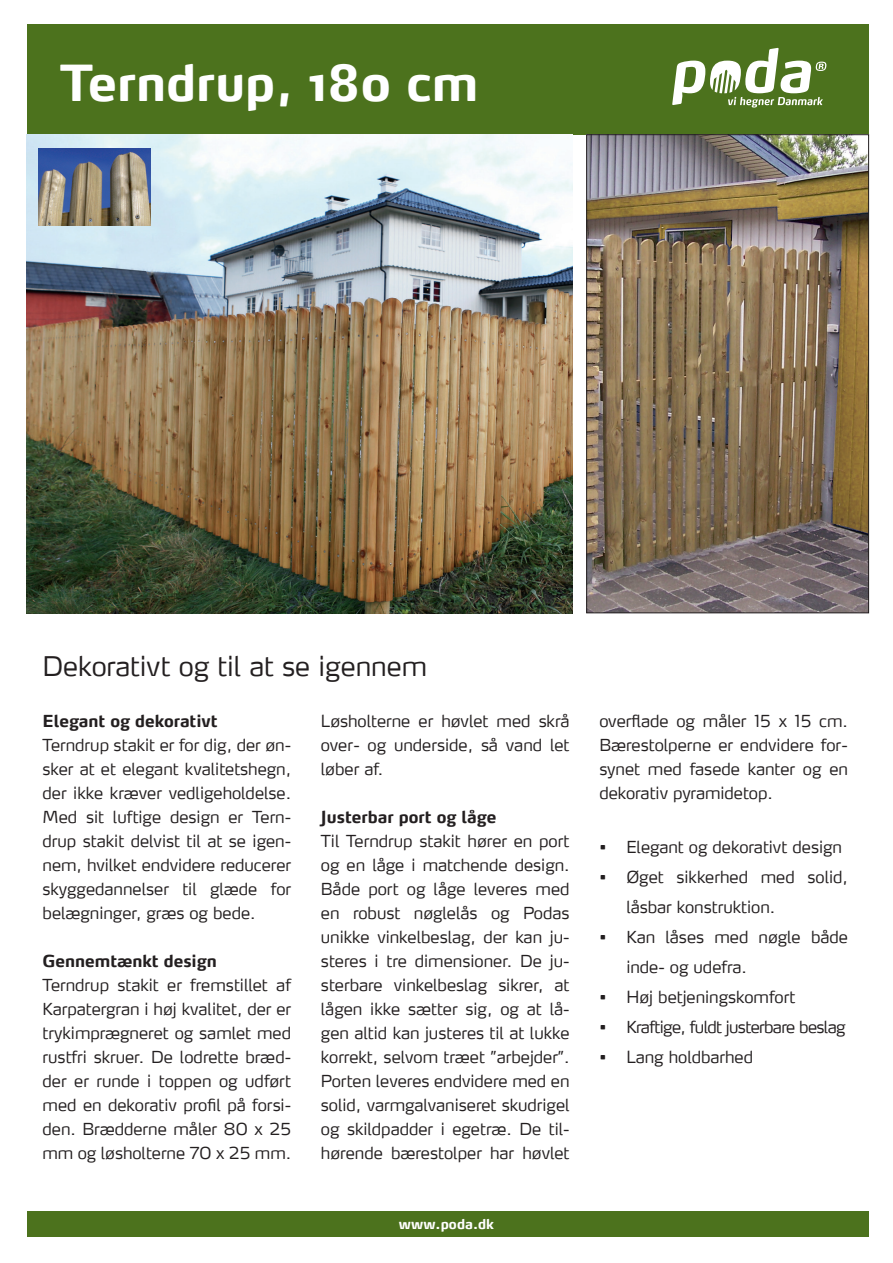
<style>
.page{position:relative;width:893px;height:1263px;background:#fff}
.page>*{position:absolute;margin:0;border:0;box-sizing:border-box;transform-origin:0 0}
.t1{font:700 49.5px "Max";color:#fff}
.t2{font:300 27px "Max";color:#231f20}
.t3{font:300 16.5px/24px "Max LF";color:#231f20;text-align:justify}
.t4{font:700 16.5px "Max LF";color:#231f20}
.t5{font:300 16.5px "Max LF";letter-spacing:-.04em;color:#231f20}
.t6{font:700 13.5px "Max";letter-spacing:.005em;color:#fff}
</style>
<div class="page">
<div style="left:27px;top:24px;width:842px;height:110px;background:#4c721d"></div>
<div style="left:27px;top:1211px;width:842px;height:26px;background:#4c721d"></div>
<svg style="left:672px;top:48px;width:154px;height:60px"></svg>
<img style="left:588px;top:136px;width:279px;height:475px">
<div style="left:586px;top:134px;width:283px;height:479px;border:1px solid #231f20"></div>
<img style="left:27px;top:134px;width:546px;height:479px">
<img style="left:38px;top:149px;width:113px;height:76px">
<p class="t1" style="left:60px;top:52px;width:420px">Terndrup, 180 cm</p>
<p class="t2" style="left:43px;top:649px;width:386px">Dekorativt og til at se igennem</p>
<p class="t4" style="left:43px;top:710px;width:177px">Elegant og dekorativt</p>
<p class="t3" style="left:43px;top:732px;width:250px">Terndrup stakit er for dig, der øn&shy;sker at et elegant kvalitetshegn, der ikke kræver vedligeholdelse.<br>Med sit luftige design er Tern&shy;drup stakit delvist til at se igen&shy;nem, hvilket endvidere reducerer skyggedannelser til glæde for belægninger, græs og bede.</p>
<p class="t4" style="left:43px;top:950px;width:176px">Gennemtænkt design</p>
<p class="t3" style="left:43px;top:972px;width:250px">Terndrup stakit er fremstillet af Karpatergran i høj kvalitet, der er trykimprægneret og samlet med rustfri skruer. De lodrette bræd&shy;der er runde i toppen og udført med en dekorativ profil på forsi&shy;den. Brædderne måler 80 x 25 mm og løsholterne 70 x 25 mm.</p>
<p class="t3" style="left:321px;top:708px;width:250px">Løsholterne er høvlet med skrå over- og underside, så vand let løber af.</p>
<p class="t4" style="left:321px;top:806px;width:177px">Justerbar port og låge</p>
<p class="t3" style="left:321px;top:828px;width:250px">Til Terndrup stakit hører en port og en låge i matchende design.<br>Både port og låge leveres med en robust nøglelås og Podas unikke vinkelbeslag, der kan ju&shy;steres i tre dimensioner. De ju&shy;sterbare vinkelbeslag sikrer, at lågen ikke sætter sig, og at lå&shy;gen altid kan justeres til at lukke korrekt, selvom træet ”arbejder”.<br>Porten leveres endvidere med en solid, varmgalvaniseret skudrigel og skildpadder i egetræ. De til&shy;hørende bærestolper har høvlet</p>
<p class="t6" style="left:399px;top:1215px;width:97px">www.poda.dk</p>
<p class="t3" style="left:599px;top:708px;width:250px">overflade og måler 15 x 15 cm.<br>Bærestolperne er endvidere for&shy;synet med fasede kanter og en dekorativ pyramidetop.</p>
<p class="t3" style="left:599px;top:834px;width:244px">• Elegant og dekorativt design</p>
<p class="t3" style="left:626px;top:861px;width:223px;line-height:30px;text-indent:-27px">• Øget sikkerhed med solid, låsbar konstruktion.</p>
<p class="t3" style="left:626px;top:921px;width:223px;line-height:30px;text-indent:-27px">• Kan låses med nøgle både inde- og udefra.</p>
<p class="t3" style="left:599px;top:984px;width:198px">• Høj betjeningskomfort</p>
<p class="t5" style="left:599px;top:1016px;width:248px">• Kraftige, fuldt justerbare beslag</p>
<p class="t3" style="left:599px;top:1044px;width:155px">• Lang holdbarhed</p>
</div>
